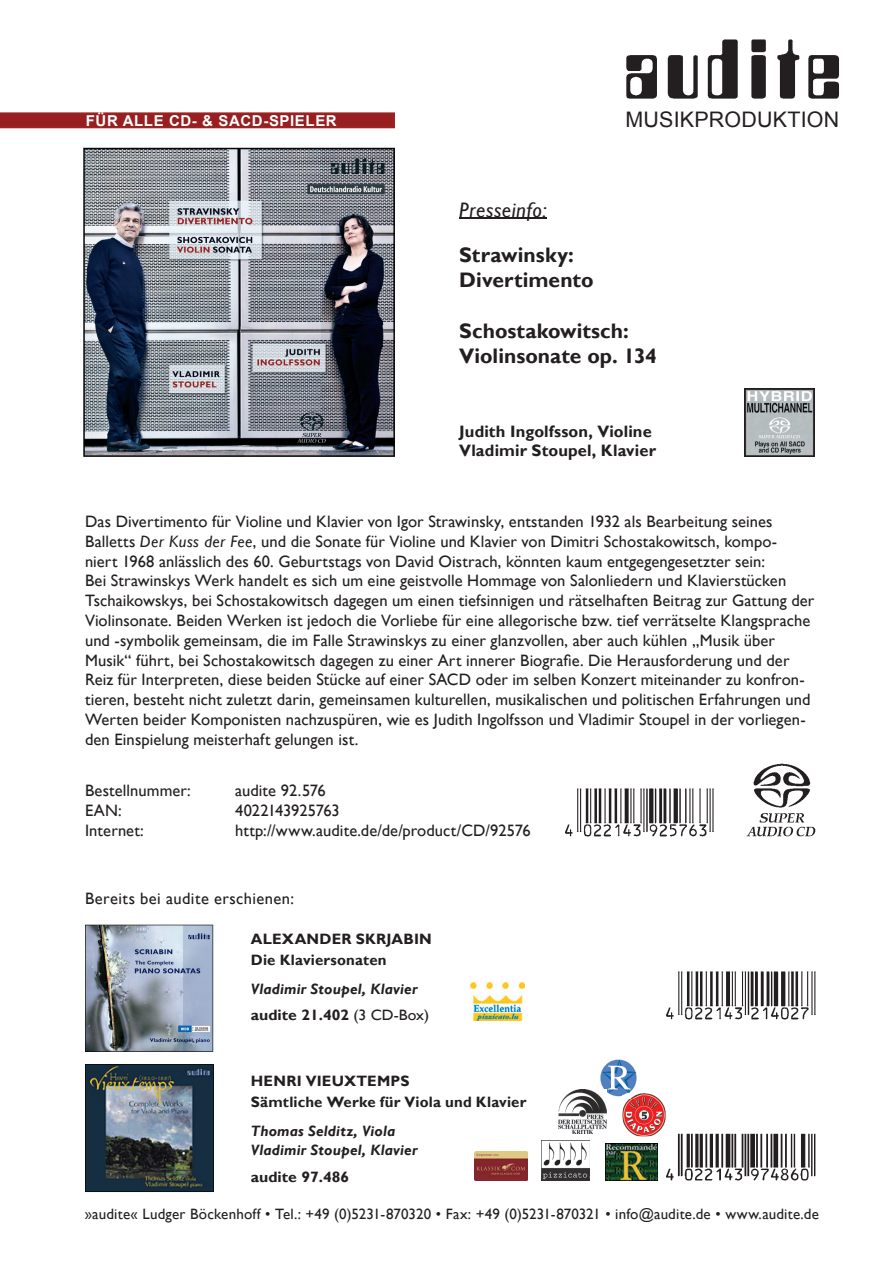
<style>
.page{position:relative;width:893px;height:1263px;background:#fff}
.page>*{position:absolute;margin:0;border:0;box-sizing:border-box;transform-origin:0 0}
.t1{font:21.45px "Arial";letter-spacing:.01em;color:#231f20}
.t2{font:700 21px/25.2px "Gill Sans";letter-spacing:.005em;color:#231f20}
.t3{font:italic 21px "Gill Sans";letter-spacing:.03em;color:#231f20}
.t4{font:16.5px/19.8px "Gill Sans";letter-spacing:.005em;color:#231f20}
.t5{font:700 16.5px/19.8px "Gill Sans";letter-spacing:.005em;color:#231f20}
.t6{font:16.5px "Gill Sans";letter-spacing:.025em;color:#231f20}
.t7{font:15px "Gill Sans";letter-spacing:.01em;color:#231f20}
.t8{font:italic 700 15px/26.1px "Gill Sans";letter-spacing:.01em;color:#231f20}
.t9{font:700 15px/21px "Gill Sans";letter-spacing:.01em;color:#231f20}
.t10{font:700 15px "Arial";letter-spacing:.04em;color:#fff}
.t11{font:700 15px "Gill Sans";letter-spacing:.01em;color:#231f20;scale:1.05 1}
.s1{font-style:italic}
.s2{font-style:normal}
.s3{font-weight:400;font-style:normal}
</style>
<div class="page">
<hr style="left:459px;top:218px;width:87px;height:1px;background:#231f20">
<svg style="left:83px;top:148px;width:312px;height:309px;background:#71757e"></svg>
<div style="left:0;top:112px;width:395px;height:16px;background:#971f21"></div>
<img style="left:565px;top:788px;width:149px;height:49px">
<img style="left:746px;top:763px;width:69px;height:74px">
<img style="left:626px;top:39px;width:213px;height:60px">
<img style="left:744px;top:388px;width:70px;height:69px">
<img style="left:666px;top:971px;width:150px;height:49px">
<img style="left:85px;top:925px;width:128px;height:127px">
<img style="left:85px;top:1064px;width:129px;height:128px">
<img style="left:666px;top:1133px;width:150px;height:48px">
<img style="left:470px;top:983px;width:55px;height:37px">
<img style="left:622px;top:1093px;width:43px;height:43px">
<svg style="left:662px;top:1132px;width:3px;height:4px"></svg>
<img style="left:475px;top:1151px;width:53px;height:30px">
<img style="left:600px;top:1059px;width:37px;height:38px">
<img style="left:622px;top:1093px;width:19px;height:5px">
<img style="left:559px;top:1090px;width:48px;height:43px">
<img style="left:605px;top:1143px;width:53px;height:38px">
<img style="left:542px;top:1140px;width:48px;height:41px">
<p class="t10" style="left:86px;top:111px;width:252px">FÜR ALLE CD- &amp; SACD-SPIELER</p>
<h1 class="t1" style="left:625px;top:105px;width:215px">MUSIKPRODUKTION</h1>
<p class="t3" style="left:459px;top:197px;width:89px">Presseinfo:</p>
<p class="t2" style="left:459px;top:243px;width:136px">Strawinsky:<br>Divertimento</p>
<p class="t2" style="left:459px;top:318px;width:199px">Schostakowitsch:<br>Violinsonate op. 134</p>
<p class="t5" style="left:459px;top:422px;width:198px">Judith Ingolfsson, Violine<br>Vladimir Stoupel, Klavier</p>
<p class="t4" style="left:85px;top:512px;width:731px">Das Divertimento für Violine und Klavier von Igor Strawinsky, entstanden 1932 als Bearbeitung seines Balletts <span class="s1">Der Kuss der Fee</span>, und die Sonate für Violine und Klavier von Dimitri Schostakowitsch, kompo-<br>niert 1968 anlässlich des 60. Geburtstags von David Oistrach, könnten kaum entgegengesetzter sein:<br>Bei Strawinskys Werk handelt es sich um eine geistvolle Hommage von Salonliedern und Klavierstücken Tschaikowskys, bei Schostakowitsch dagegen um einen tiefsinnigen und rätselhaften Beitrag zur Gattung der Violinsonate. Beiden Werken ist jedoch die Vorliebe für eine allegorische bzw. tief verrätselte Klang sprache und -symbolik gemeinsam, die im Falle Strawinskys zu einer glanzvollen, aber auch kühlen „Musik über Musik“ führt, bei Schostakowitsch dagegen zu einer Art innerer Biografie. Die Herausforderung und der Reiz für Interpreten, diese beiden Stücke auf einer SACD oder im selben Konzert miteinander zu konfron&shy;tieren, besteht nicht zuletzt darin, gemeinsamen kulturellen, musikalischen und politischen Erfahrungen und Werten beider Komponisten nachzuspüren, wie es Judith Ingolfsson und Vladimir Stoupel in der vorliegen&shy;den Einspielung meisterhaft gelungen ist.</p>
<p class="t4" style="left:85px;top:781px;width:107px">Bestellnummer:</p>
<p class="t4" style="left:235px;top:781px;width:92px">audite 92.576</p>
<p class="t4" style="left:85px;top:801px;width:38px">EAN:</p>
<p class="t4" style="left:235px;top:801px;width:106px">4022143925763</p>
<p class="t4" style="left:85px;top:820px;width:60px">Internet:</p>
<p class="t4" style="left:235px;top:820px;width:297px">http://www.audite.de/de/product/CD/92576</p>
<p class="t6" style="left:85px;top:889px;width:211px">Bereits bei audite erschienen:</p>
<p class="t9" style="left:251px;top:929px;width:183px">ALEXANDER SKRJABIN<br>Die Klaviersonaten</p>
<p class="t8" style="left:251px;top:976px;width:180px">Vladimir Stoupel, Klavier <span class="s2">audite 21.402</span> <span class="s3">(3 CD-Box)</span></p>
<p class="t9" style="left:251px;top:1071px;width:277px">HENRI VIEUXTEMPS<br>Sämtliche Werke für Viola und Klavier</p>
<p class="t8" style="left:251px;top:1121px;width:168px;line-height:19.5px">Thomas Selditz, Viola<br>Vladimir Stoupel, Klavier</p>
<p class="t11" style="left:251px;top:1167px;width:95px">audite 97.486</p>
<p class="t7" style="left:85px;top:1205px;width:735px">»audite« Ludger Böckenhoff • Tel.: +49 (0)5231-870320 • Fax: +49 (0)5231-870321 • info@audite.de • www.audite.de</p>
</div>
